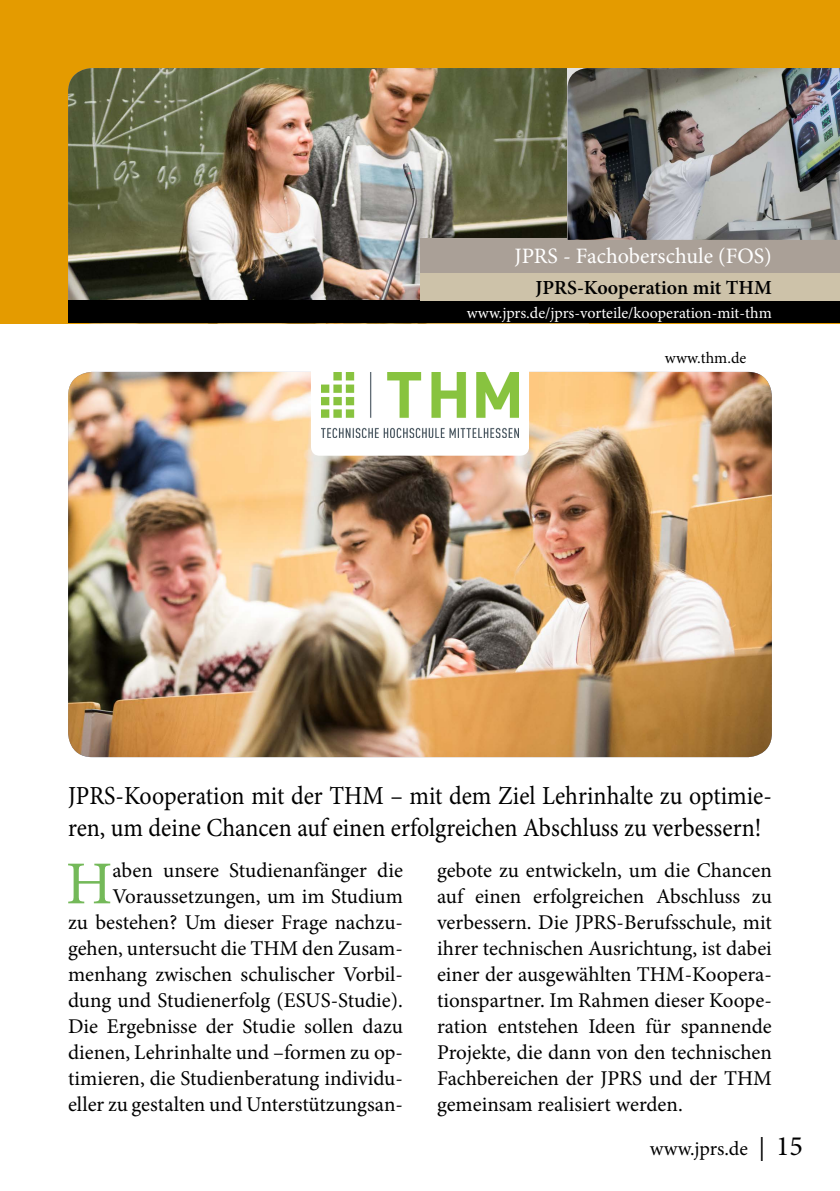
<style>
.page{position:relative;width:840px;height:1191px;background:#fff}
.page>*{position:absolute;margin:0;border:0;box-sizing:border-box;transform-origin:0 0}
.t1{font:61px "Minion Pro";color:#74b959}
.t2{font:26px/31.2px "Minion Pro";color:#000;scale:.92 1}
.t3{font:22px "Minion Pro";color:#fff}
.t4{font:21px/26px "Minion Pro";color:#000;text-align:right}
.t5{font:600 20px "Minion Pro";color:#000}
.t6{font:20px "Minion Pro";letter-spacing:-.005em;color:#000}
.t7{font:16px "Minion Pro";color:#fff}
.t8{font:16px "Minion Pro";letter-spacing:.005em;color:#000}
.s1{font-size:24px}
.s2{font-size:28px}
</style>
<div class="page">
<div style="left:0;top:0;width:839px;height:323px;background:#e49b00"></div>
<img style="left:68px;top:68px;width:499px;height:232px">
<div style="left:68px;top:300px;width:771px;height:23px;background:#000"></div>
<div style="left:420px;top:272px;width:419px;height:28px;background:#cdc2a9"></div>
<div style="left:420px;top:238px;width:419px;height:34px;background:#aaa097"></div>
<img style="left:567px;top:68px;width:272px;height:172px">
<img style="left:68px;top:372px;width:703px;height:385px">
<div style="left:311px;top:351px;width:217px;height:105px;background:#fff;border-radius:9px"></div>
<img style="left:321px;top:372px;width:197px;height:66px">
<p class="t3" style="left:514px;top:241px;width:259px">JPRS - Fachoberschule (FOS)</p>
<p class="t5" style="left:535px;top:273px;width:238px">JPRS-Kooperation mit THM</p>
<p class="t7" style="left:466px;top:302px;width:306px">www.jprs.de/jprs-vorteile/kooperation-mit-thm</p>
<p class="t8" style="left:664px;top:347px;width:83px">www.thm.de</p>
<p class="t2" style="left:68px;top:780px;width:766px">JPRS-Kooperation mit der THM – mit dem Ziel Lehrinhalte zu optimie&shy;ren, um deine Chancen auf einen erfolgreichen Abschluss zu verbessern!</p>
<p class="t4" style="left:68px;top:857px;width:336px">aben unsere Studienanfänger die Voraussetzungen, um im Studium<br>zu bestehen? Um dieser Frage nachzu&shy;gehen, untersucht die THM den Zusam&shy;menhang zwischen schulischer Vorbil&shy;dung und Studienerfolg (ESUS-Studie).<br>Die Ergebnisse der Studie sollen dazu dienen, Lehrinhalte und –formen zu op&shy;timieren, die Studienberatung individu&shy;eller zu gestalten und Unterstützungsan-</p>
<p class="t4" style="left:437px;top:857px;width:336px;text-align:justify">gebote zu entwickeln, um die Chancen auf einen erfolgreichen Abschluss zu verbessern. Die JPRS-Berufsschule, mit ihrer technischen Ausrichtung, ist dabei einer der ausgewählten THM-Koopera&shy;tionspartner. Im Rahmen dieser Koope&shy;ration entstehen Ideen für spannende Projekte, die dann von den technischen Fachbereichen der JPRS und der THM gemeinsam realisiert werden.</p>
<h1 class="t1" style="left:66px;top:843px;width:48px">H</h1>
<p class="t6" style="left:649px;top:1134px;width:155px">www.jprs.de <span class="s1">|</span> <span class="s2">15</span></p>
</div>
